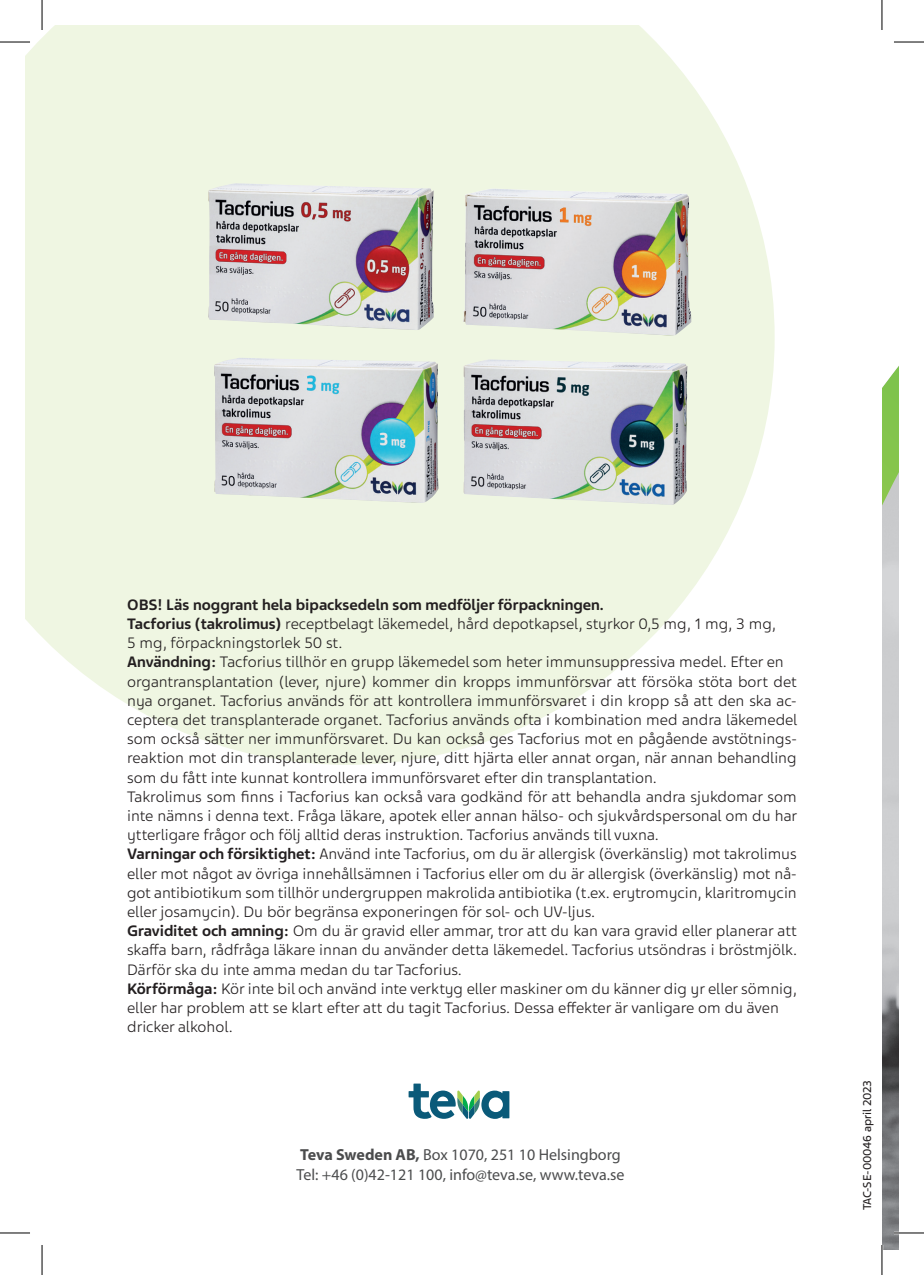
<style>
.page{position:relative;width:924px;height:1275px;background:#fff}
.page>*{position:absolute;margin:0;border:0;box-sizing:border-box;transform-origin:0 0}
.t1{font:300 16px/19.2px "Teva Sans";color:#231f20}
.t2{font:16px/20px "Myriad Pro";color:#4b4c4d}
.t3{font:12px "Teva Sans";letter-spacing:-.01em;color:#231f20}
.s1{font-weight:700}
</style>
<div class="page">
<img style="left:882px;top:651px;width:16px;height:599px">
<svg style="left:882px;top:25px;width:16px;height:626px"></svg>
<svg style="left:25px;top:25px;width:749px;height:740px;fill:#eff6e2"></svg>
<svg style="left:408px;top:1083px;width:101px;height:36px"></svg>
<img style="left:462px;top:188px;width:229px;height:148px">
<img style="left:463px;top:359px;width:224px;height:146px">
<img style="left:214px;top:358px;width:224px;height:145px">
<img style="left:208px;top:183px;width:225px;height:147px">
<hr style="left:0;top:41px;width:30px;height:2px;background:#fff">
<hr style="left:893px;top:41px;width:30px;height:2px;background:#fff">
<hr style="left:893px;top:1231px;width:30px;height:3px;background:#fff">
<hr style="left:41px;top:0;width:2px;height:30px;background:#fff">
<hr style="left:0;top:42px;width:30px;height:1px;background:#000">
<hr style="left:893px;top:42px;width:30px;height:1px;background:#000">
<hr style="left:0;top:1232px;width:30px;height:1px;background:#000">
<hr style="left:893px;top:1232px;width:30px;height:1px;background:#000">
<hr style="left:42px;top:0;width:1px;height:30px;background:#000">
<hr style="left:42px;top:1245px;width:1px;height:30px;background:#000">
<hr style="left:881px;top:0;width:1px;height:30px;background:#000">
<hr style="left:881px;top:1245px;width:1px;height:30px;background:#000">
<p class="t1" style="left:127px;top:595px;width:671px"><span class="s1">OBS! Läs noggrant hela bipacksedeln som medföljer förpackningen.<br>Tacforius (takrolimus)</span> receptbelagt läkemedel, hård depotkapsel, styrkor 0,5 mg, 1 mg, 3 mg,<br>5 mg, förpackningstorlek 50 st.<br><span class="s1">Användning:</span> Tacforius tillhör en grupp läkemedel som heter immunsuppressiva medel. Efter en organtransplantation (lever, njure) kommer din kropps immunförsvar att försöka stöta bort det nya organet. Tacforius används för att kontrollera immunförsvaret i din kropp så att den ska ac&shy;ceptera det transplanterade organet. Tacforius används ofta i kombination med andra läkemedel som också sätter ner immunförsvaret. Du kan också ges Tacforius mot en pågående avstötnings&shy;reaktion mot din transplanterade lever, njure, ditt hjärta eller annat organ, när annan behandling som du fått inte kunnat kontrollera immunförsvaret efter din transplantation.<br>Takrolimus som finns i Tacforius kan också vara godkänd för att behandla andra sjukdomar som inte nämns i denna text. Fråga läkare, apotek eller annan hälso- och sjukvårdspersonal om du har ytterligare frågor och följ alltid deras instruktion. Tacforius används till vuxna.<br><span class="s1">Varningar och försiktighet:</span> Använd inte Tacforius, om du är allergisk (överkänslig) mot takrolimus eller mot något av övriga innehållsämnen i Tacforius eller om du är allergisk (överkänslig) mot nå&shy;got antibiotikum som tillhör undergruppen makrolida antibiotika (t.ex. erytromycin, klaritromycin eller josamycin). Du bör begränsa exponeringen för sol- och UV-ljus.<br><span class="s1">Graviditet och amning:</span> Om du är gravid eller ammar, tror att du kan vara gravid eller planerar att skaffa barn, rådfråga läkare innan du använder detta läkemedel. Tacforius utsöndras i bröstmjölk.<br>Därför ska du inte amma medan du tar Tacforius.<br><span class="s1">Körförmåga:</span> Kör inte bil och använd inte verktyg eller maskiner om du känner dig yr eller sömnig, eller har problem att se klart efter att du tagit Tacforius. Dessa effekter är vanligare om du även dricker alkohol.</p>
<p class="t2" style="left:296px;top:1144px;width:329px"><span class="s1">Teva Sweden AB,</span> Box 1070, 251 10 Helsingborg<br>Tel: +46 (0)42-121 100, info@teva.se, www.teva.se</p>
<p class="t3" style="left:859px;top:1210px;width:132px;rotate:-90deg">TAC-SE-00046 april 2023</p>
</div>
